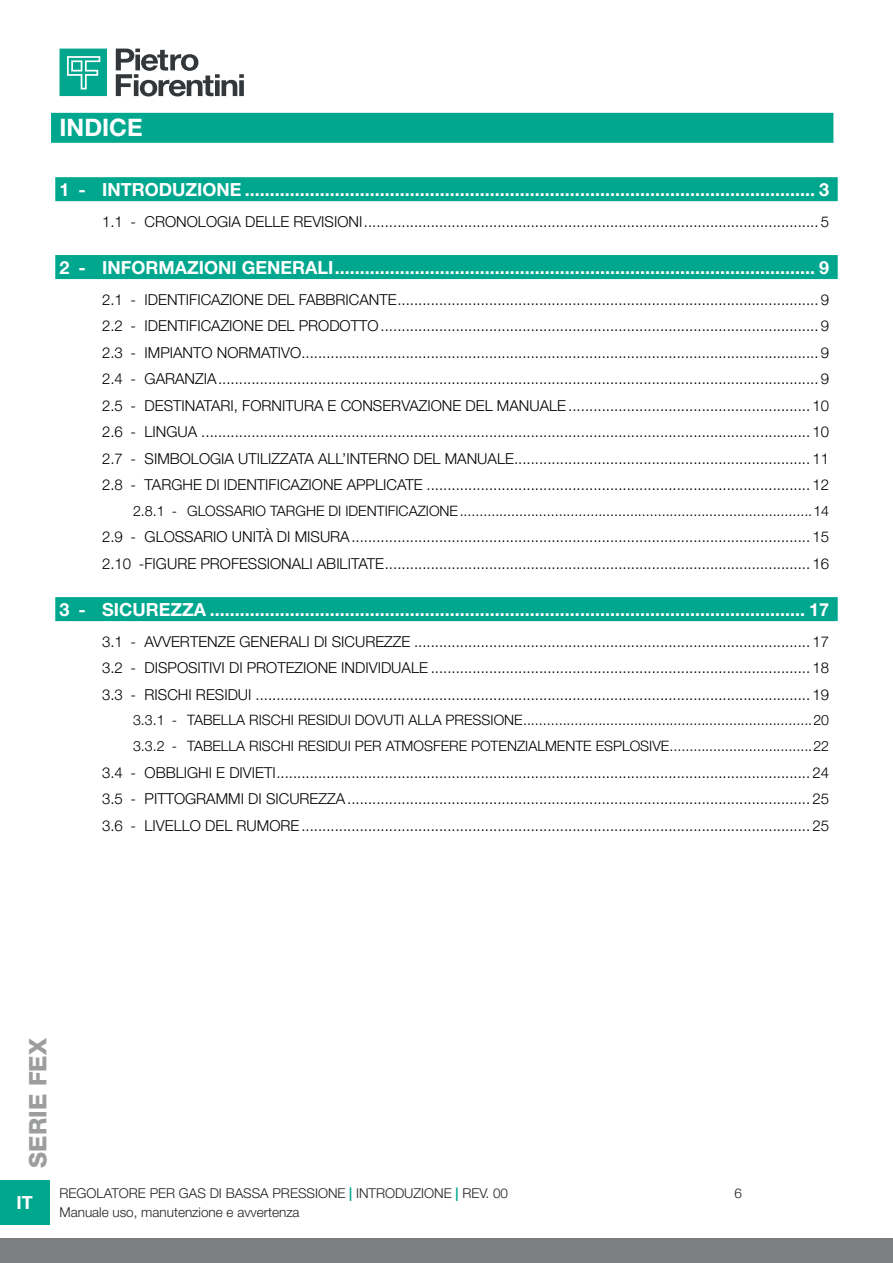
<style>
.page{position:relative;width:893px;height:1263px;background:#fff}
.page>*{position:absolute;margin:0;border:0;box-sizing:border-box;transform-origin:0 0}
.t1{font:800 24px "Helvetica Neue LT Pro";color:#9b9d9e}
.Indice{font:700 24px "Helvetica Neue LT Pro";color:#fff}
.t2{font:700 18px "Helvetica Neue LT Pro";color:#fff}
.t3{font:300 15px "Helvetica Neue LT Pro";color:#000}
.t4{font:300 14.25px "Helvetica Neue LT Pro";color:#000}
.t5{font:300 13.5px/18.6px "Helvetica Neue LT Pro";color:#231f20}
.s1{font-weight:700;color:#00a78f}
</style>
<div class="page">
<div style="left:0;top:1238px;width:893px;height:25px;background:#7c7f80"></div>
<div style="left:0;top:1180px;width:50px;height:45px;background:#00a78f"></div>
<svg style="left:116px;top:49px;width:128px;height:47px"></svg>
<svg style="left:60px;top:49px;width:47px;height:47px;background:#25b39e"></svg>
<div style="left:51px;top:113px;width:782px;height:30px;background:#00a78f"></div>
<div style="left:55px;top:177px;width:783px;height:24px;background:#00a78f"></div>
<div style="left:55px;top:255px;width:783px;height:24px;background:#00a78f"></div>
<div style="left:55px;top:597px;width:783px;height:24px;background:#00a78f"></div>
<p class="Indice" style="left:60px;top:113px;width:85px">INDICE</p>
<p class="t2" style="left:60px;top:179px;width:771px">1 - INTRODUZIONE .................................................................................................................. 3</p>
<p class="t3" style="left:102px;top:212px;width:729px">1.1 - CRONOLOGIA DELLE REVISIONI............................................................................................................. 5</p>
<p class="t2" style="left:60px;top:256px;width:771px">2 - INFORMAZIONI GENERALI................................................................................................ 9</p>
<p class="t3" style="left:102px;top:290px;width:729px">2.1 - IDENTIFICAZIONE DEL FABBRICANTE..................................................................................................... 9</p>
<p class="t3" style="left:102px;top:317px;width:729px">2.2 - IDENTIFICAZIONE DEL PRODOTTO......................................................................................................... 9</p>
<p class="t3" style="left:102px;top:343px;width:729px">2.3 - IMPIANTO NORMATIVO............................................................................................................................ 9</p>
<p class="t3" style="left:102px;top:370px;width:729px">2.4 - GARANZIA................................................................................................................................................ 9</p>
<p class="t3" style="left:102px;top:396px;width:729px">2.5 - DESTINATARI, FORNITURA E CONSERVAZIONE DEL MANUALE.......................................................... 10</p>
<p class="t3" style="left:102px;top:423px;width:729px">2.6 - LINGUA .................................................................................................................................................. 10</p>
<p class="t3" style="left:102px;top:449px;width:729px">2.7 - SIMBOLOGIA UTILIZZATA ALL’INTERNO DEL MANUALE....................................................................... 11</p>
<p class="t3" style="left:102px;top:476px;width:729px">2.8 - TARGHE DI IDENTIFICAZIONE APPLICATE ............................................................................................ 12</p>
<p class="t4" style="left:133px;top:502px;width:698px">2.8.1 - GLOSSARIO TARGHE DI IDENTIFICAZIONE.........................................................................................14</p>
<p class="t3" style="left:102px;top:528px;width:729px">2.9 - GLOSSARIO UNITÀ DI MISURA.............................................................................................................. 15</p>
<p class="t3" style="left:102px;top:554px;width:729px">2.10 -FIGURE PROFESSIONALI ABILITATE...................................................................................................... 16</p>
<p class="t2" style="left:60px;top:598px;width:771px">3 - SICUREZZA ....................................................................................................................... 17</p>
<p class="t3" style="left:102px;top:632px;width:729px">3.1 - AVVERTENZE GENERALI DI SICUREZZE ............................................................................................... 17</p>
<p class="t3" style="left:102px;top:659px;width:729px">3.2 - DISPOSITIVI DI PROTEZIONE INDIVIDUALE ........................................................................................... 18</p>
<p class="t3" style="left:102px;top:685px;width:729px">3.3 - RISCHI RESIDUI ..................................................................................................................................... 19</p>
<p class="t4" style="left:133px;top:712px;width:698px">3.3.1 - TABELLA RISCHI RESIDUI DOVUTI ALLA PRESSIONE.........................................................................20</p>
<p class="t4" style="left:133px;top:737px;width:698px">3.3.2 - TABELLA RISCHI RESIDUI PER ATMOSFERE POTENZIALMENTE ESPLOSIVE....................................22</p>
<p class="t3" style="left:102px;top:763px;width:729px">3.4 - OBBLIGHI E DIVIETI................................................................................................................................ 24</p>
<p class="t3" style="left:102px;top:789px;width:729px">3.5 - PITTOGRAMMI DI SICUREZZA............................................................................................................... 25</p>
<p class="t3" style="left:102px;top:816px;width:729px">3.6 - LIVELLO DEL RUMORE.......................................................................................................................... 25</p>
<h1 class="t1" style="left:24px;top:1168px;width:131px;rotate:-90deg">SERIE FEX</h1>
<p class="t2" style="left:17px;top:1191px;width:18px">IT</p>
<p class="t5" style="left:60px;top:1184px;width:450px">REGOLATORE PER GAS DI BASSA PRESSIONE <span class="s1">|</span> INTRODUZIONE <span class="s1">|</span> REV. 00<br>Manuale uso, manutenzione e avvertenza</p>
<p class="t5" style="left:734px;top:1184px;width:9px">6</p>
</div>
